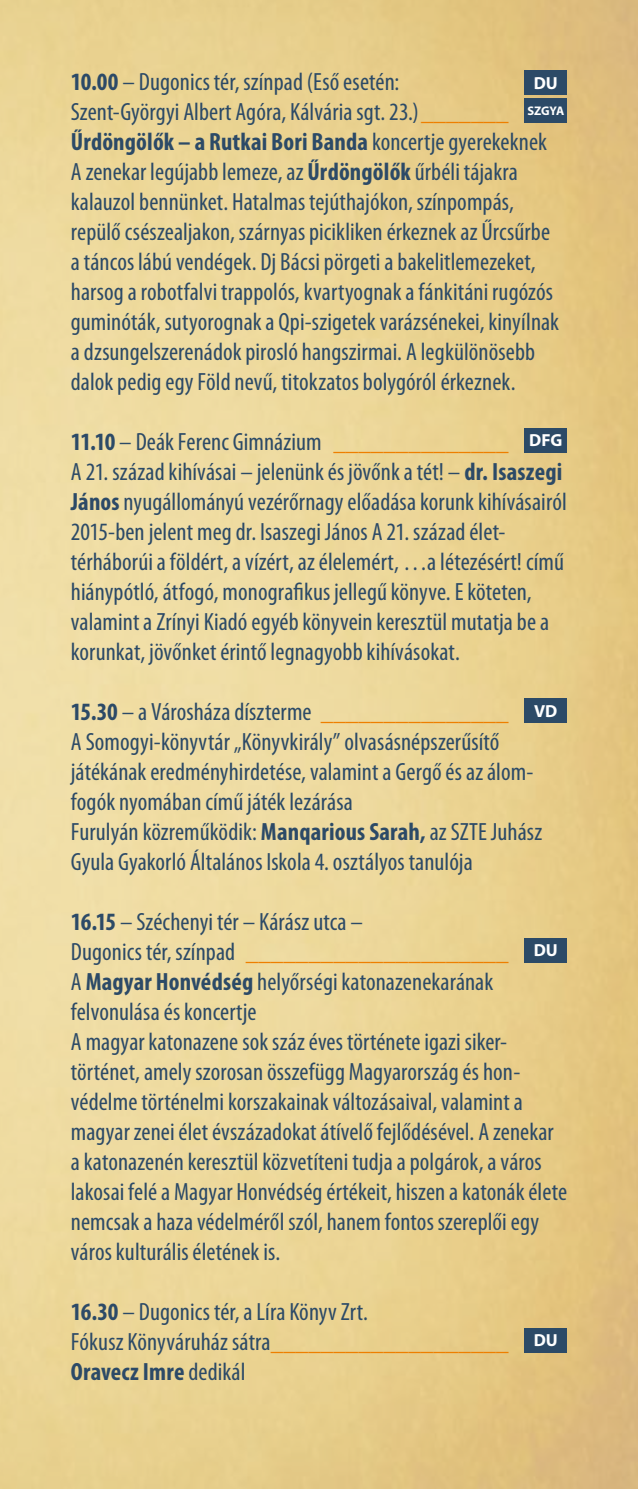
<style>
.page{position:relative;width:638px;height:1489px;background:#fff}
.page>*{position:absolute;margin:0;border:0;box-sizing:border-box;transform-origin:0 0}
.t1{font:condensed 25px/30px "Myriad Pro";letter-spacing:.005em;color:#2c4a67}
.t2{font:700 17.5px "Myriad Pro";color:#fff}
.t3{font:700 12.5px "Myriad Pro";letter-spacing:-.01em;color:#fff}
.s1{font-weight:700}
.s2{color:#ee7f00}
</style>
<div class="page">
<img style="left:0;top:0;width:638px;height:1488px">
<div style="left:524px;top:428px;width:43px;height:24px;background:#2c4a67"></div>
<div style="left:524px;top:71px;width:43px;height:24px;background:#2c4a67"></div>
<div style="left:524px;top:938px;width:43px;height:24px;background:#2c4a67"></div>
<div style="left:524px;top:1328px;width:43px;height:24px;background:#2c4a67"></div>
<div style="left:524px;top:99px;width:43px;height:24px;background:#2c4a67"></div>
<div style="left:524px;top:698px;width:43px;height:24px;background:#2c4a67"></div>
<p class="t1" style="left:71px;top:67px;width:490px"><span class="s1">10.00</span> – Dugonics tér, színpad (Eső esetén:<br>Szent-Györgyi Albert Agóra, Kálvária sgt. 23.)<span class="s2">_______ </span><span class="s1">Űrdöngölők – a Rutkai Bori Banda</span> koncertje gyerekeknek A zenekar legújabb lemeze, az <span class="s1">Űrdöngölők</span> űrbéli tájakra kalauzol bennünket. Hatalmas tejúthajókon, színpompás, repülő csészealjakon, szárnyas picikliken érkeznek az Űrcsűrbe a táncos lábú vendégek. Dj Bácsi pörgeti a bakelitlemezeket, harsog a robotfalvi trappolós, kvartyognak a fánkitáni rugózós guminóták, sutyorognak a Qpi-szigetek varázsénekei, kinyílnak a dzsungelszerenádok pirosló hangszirmai. A legkülönösebb dalok pedig egy Föld nevű, titokzatos bolygóról érkeznek.</p>
<p class="t1" style="left:71px;top:427px;width:497px"><span class="s1">11.10</span> – Deák Ferenc Gimnázium <span class="s2">______________<br></span>A 21. század kihívásai – jelenünk és jövőnk a tét! – <span class="s1">dr. Isaszegi János</span> nyugállományú vezérőrnagy előadása korunk kihívásairól 2015-ben jelent meg dr. Isaszegi János A 21. század élet&shy;térháborúi a földért, a vízért, az élelemért, …a létezésért! című hiánypótló, átfogó, monografikus jellegű könyve. E köteten, valamint a Zrínyi Kiadó egyéb könyvein keresztül mutatja be a korunkat, jövőnket érintő legnagyobb kihívásokat.</p>
<p class="t1" style="left:71px;top:697px;width:473px"><span class="s1">15.30</span> – a Városháza díszterme <span class="s2">_______________<br></span>A Somogyi-könyvtár „Könyvkirály” olvasásnépszerűsítő játékának eredményhirdetése, valamint a Gergő és az álom&shy;fogók nyomában című játék lezárása<br>Furulyán közreműködik: <span class="s1">Manqarious Sarah,</span> az SZTE Juhász Gyula Gyakorló Általános Iskola 4. osztályos tanulója</p>
<p class="t1" style="left:71px;top:907px;width:498px"><span class="s1">16.15</span> – Széchenyi tér – Kárász utca –<br>Dugonics tér, színpad <span class="s2">_____________________<br></span>A <span class="s1">Magyar Honvédség</span> helyőrségi katonazenekarának felvonulása és koncertje<br>A magyar katonazene sok száz éves története igazi siker&shy;történet, amely szorosan összefügg Magyarország és hon&shy;védelme történelmi korszakainak változásaival, valamint a magyar zenei élet évszázadokat átívelő fejlődésével. A zenekar a katonazenén keresztül közvetíteni tudja a polgárok, a város lakosai felé a Magyar Honvédség értékeit, hiszen a katonák élete nemcsak a haza védelméről szól, hanem fontos szereplői egy város kulturális életének is.</p>
<p class="t2" style="left:534px;top:71px;width:26px">DU</p>
<p class="t3" style="left:527px;top:102px;width:38px">SZGYA</p>
<p class="t2" style="left:529px;top:429px;width:35px">DFG</p>
<p class="t2" style="left:534px;top:699px;width:25px">VD</p>
<p class="t2" style="left:534px;top:938px;width:26px">DU</p>
<p class="t1" style="left:71px;top:1297px;width:439px"><span class="s1">16.30</span> – Dugonics tér, a Líra Könyv Zrt.<br>Fókusz Könyváruház sátra<span class="s2">___________________<br></span><span class="s1">Oravecz Imre</span> dedikál</p>
<p class="t2" style="left:534px;top:1328px;width:26px">DU</p>
</div>
